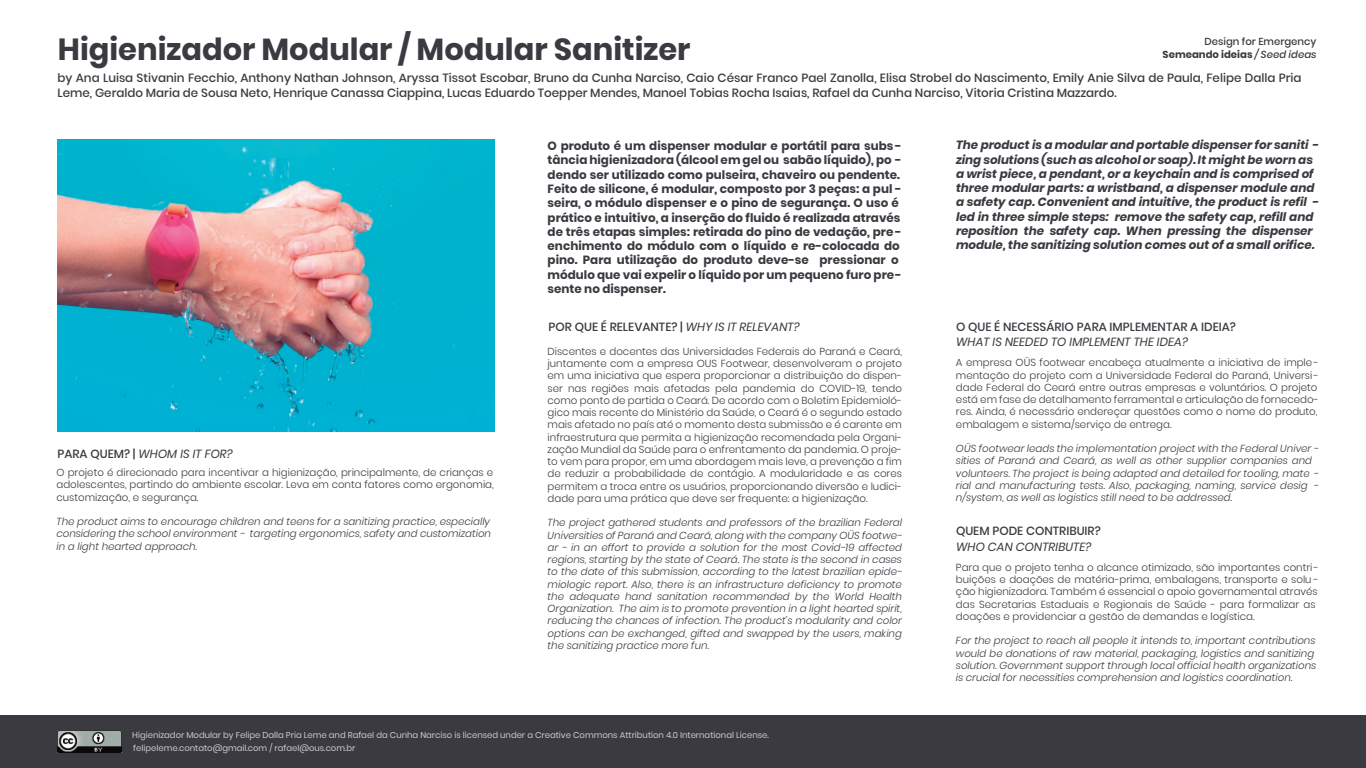
<style>
.page{position:relative;width:1366px;height:768px;background:#fff}
.page>*{position:absolute;margin:0;border:0;box-sizing:border-box;transform-origin:0 0}
.t1{font:700 30.4px "Poppins";color:#3c3a41}
.t2{font:700 11.9px/14.3px "Poppins";color:#3c3a41}
.t3{font:italic 700 11.9px/14.3px "Poppins";color:#3c3a41}
.t4{font:500 11.9px/14.3px "Poppins";color:#3c3a41}
.t5{font:500 11.8px "Poppins";color:#3c3a41}
.t6{font:italic 11.8px "Poppins";color:#3c3a41}
.t7{font:300 10.2px/12.3px "Poppins";color:#3c3a41;text-align:justify}
.t8{font:italic 300 10.2px/12.3px "Poppins";color:#3c3a41;text-align:justify}
.t9{font:500 10.1px/12.2px "Poppins";color:#3c3a41;text-align:right}
.t10{font:8.5px/12.5px "Poppins";color:#cdcbca}
.s1{font-weight:700}
.s2{font-style:italic}
.s3{font-weight:500;font-style:normal}
.s4{font-weight:400;font-style:italic}
</style>
<div class="page">
<div style="left:0;top:715px;width:1366px;height:53px;background:#3c3a41"></div>
<img style="left:58px;top:730px;width:63px;height:23px">
<img style="left:57px;top:140px;width:438px;height:291px">
<h1 class="t1" style="left:58px;top:32px;width:634px">Higienizador Modular / Modular Sanitizer</h1>
<p class="t9" style="left:1163px;top:36px;width:155px">Design for Emergency<br><span class="s1">Semeando ideias</span> <span class="s2">/ Seed ideas</span></p>
<p class="t4" style="left:57px;top:71px;width:1246px">by Ana Luisa Stivanin Fecchio, Anthony Nathan Johnson, Aryssa Tissot Escobar, Bruno da Cunha Narciso, Caio César Franco Pael Zanolla, Elisa Strobel do Nascimento, Emily Anie Silva de Paula, Felipe Dalla Pria<br>Leme, Geraldo Maria de Sousa Neto, Henrique Canassa Ciappina, Lucas Eduardo Toepper Mendes, Manoel Tobias Rocha Isaias, Rafael da Cunha Narciso, Vitoria Cristina Mazzardo.</p>
<p class="t6" style="left:58px;top:447px;width:177px"><span class="s3">PARA QUEM? |</span> WHOM IS IT FOR?</p>
<p class="t7" style="left:57px;top:466px;width:439px">O projeto é direcionado para incentivar a higienização, principalmente, de crianças e adolescentes, partindo do ambiente escolar. Leva em conta fatores como ergonomia, customização, e segurança.</p>
<p class="t8" style="left:57px;top:515px;width:436px">The product aims to encourage children and teens for a sanitizing practice, especially considering the school environment - targeting ergonomics, safety and customization in a light hearted approach.</p>
<p class="t2" style="left:548px;top:139px;width:355px">O produto é um dispenser modular e portátil para subs - tância higienizadora (álcool em gel ou sabão líquido), po - dendo ser utilizado como pulseira, chaveiro ou pendente.<br>Feito de silicone, é modular, composto por 3 peças: a pul - seira, o módulo dispenser e o pino de segurança. O uso é prático e intuitivo, a inserção do fluido é realizada através de três etapas simples: retirada do pino de vedação, pre&shy;enchimento do módulo com o líquido e re-colocada do pino. Para utilização do produto deve-se pressionar o módulo que vai expelir o líquido por um pequeno furo pre&shy;sente no dispenser.</p>
<p class="t3" style="left:956px;top:138px;width:364px">The product is a modular and portable dispenser for saniti - zing solutions (such as alcohol or soap). It might be worn as a wrist piece, a pendant, or a keychain and is comprised of three modular parts: a wristband, a dispenser module and a safety cap. Convenient and intuitive, the product is refil - led in three simple steps: remove the safety cap, refill and reposition the safety cap. When pressing the dispenser module, the sanitizing solution comes out of a small orifice.</p>
<p class="t5" style="left:549px;top:320px;width:253px">POR QUE É RELEVANTE? | <span class="s4">WHY IS IT RELEVANT?</span></p>
<p class="t7" style="left:548px;top:345px;width:356px">Discentes e docentes das Universidades Federais do Paraná e Ceará, juntamente com a empresa OUS Footwear, desenvolveram o projeto em uma iniciativa que espera proporcionar a distribuição do dispen&shy;ser nas regiões mais afetadas pela pandemia do COVID-19, tendo como ponto de partida o Ceará. De acordo com o Boletim Epidemioló&shy;gico mais recente do Ministério da Saúde, o Ceará é o segundo estado mais afetado no país até o momento desta submissão e é carente em infraestrutura que permita a higienização recomendada pela Organi&shy;zação Mundial da Saúde para o enfrentamento da pandemia. O proje&shy;to vem para propor, em uma abordagem mais leve, a prevenção a fim de reduzir a probabilidade de contágio. A modularidade e as cores permitem a troca entre os usuários, proporcionando diversão e ludici&shy;dade para uma prática que deve ser frequente: a higienização.</p>
<p class="t8" style="left:548px;top:517px;width:356px">The project gathered students and professors of the brazilian Federal Universities of Paraná and Ceará, along with the company OÜS footwe&shy;ar - in an effort to provide a solution for the most Covid-19 affected regions, starting by the state of Ceará. The state is the second in cases to the date of this submission, according to the latest brazilian epide&shy;miologic report. Also, there is an infrastructure deficiency to promote the adequate hand sanitation recommended by the World Health Organization. The aim is to promote prevention in a light hearted spirit, reducing the chances of infection. The product’s modularity and color options can be exchanged, gifted and swapped by the users, making the sanitizing practice more fun.</p>
<p class="t5" style="left:956px;top:320px;width:281px">O QUE É NECESSÁRIO PARA IMPLEMENTAR A IDEIA?</p>
<p class="t6" style="left:956px;top:335px;width:234px">WHAT IS NEEDED TO IMPLEMENT THE IDEA?</p>
<p class="t7" style="left:956px;top:357px;width:364px;text-align:left">A empresa OÜS footwear encabeça atualmente a iniciativa de imple&shy;mentação do projeto com a Universidade Federal do Paraná, Universi - dade Federal do Ceará entre outras empresas e voluntários. O projeto está em fase de detalhamento ferramental e articulação de fornecedo&shy;res. Ainda, é necessário endereçar questões como o nome do produto, embalagem e sistema/serviço de entrega.</p>
<p class="t8" style="left:956px;top:442px;width:364px;text-align:left">OÜS footwear leads the implementation project with the Federal Univer - sities of Paraná and Ceará, as well as other supplier companies and volunteers. The project is being adapted and detailed for tooling, mate - rial and manufacturing tests. Also, packaging, naming, service desig - n/system, as well as logistics still need to be addressed.</p>
<p class="t5" style="left:956px;top:524px;width:146px">QUEM PODE CONTRIBUIR?</p>
<p class="t6" style="left:956px;top:540px;width:137px">WHO CAN CONTRIBUTE?</p>
<p class="t7" style="left:956px;top:561px;width:364px;text-align:left">Para que o projeto tenha o alcance otimizado, são importantes contri&shy;buições e doações de matéria-prima, embalagens, transporte e solu - ção higienizadora. Também é essencial o apoio governamental através das Secretarias Estaduais e Regionais de Saúde - para formalizar as doações e providenciar a gestão de demandas e logística.</p>
<p class="t8" style="left:956px;top:635px;width:362px;text-align:left">For the project to reach all people it intends to, important contributions would be donations of raw material, packaging, logistics and sanitizing solution. Government support through local official health organizations is crucial for necessities comprehension and logistics coordination.</p>
<p class="t10" style="left:132px;top:729px;width:638px">Higienizador Modular by Felipe Dalla Pria Leme and Rafael da Cunha Narciso is licensed under a Creative Commons Attribution 4.0 International License. felipeleme.contato@gmail.com / rafael@ous.com.br</p>
</div>
